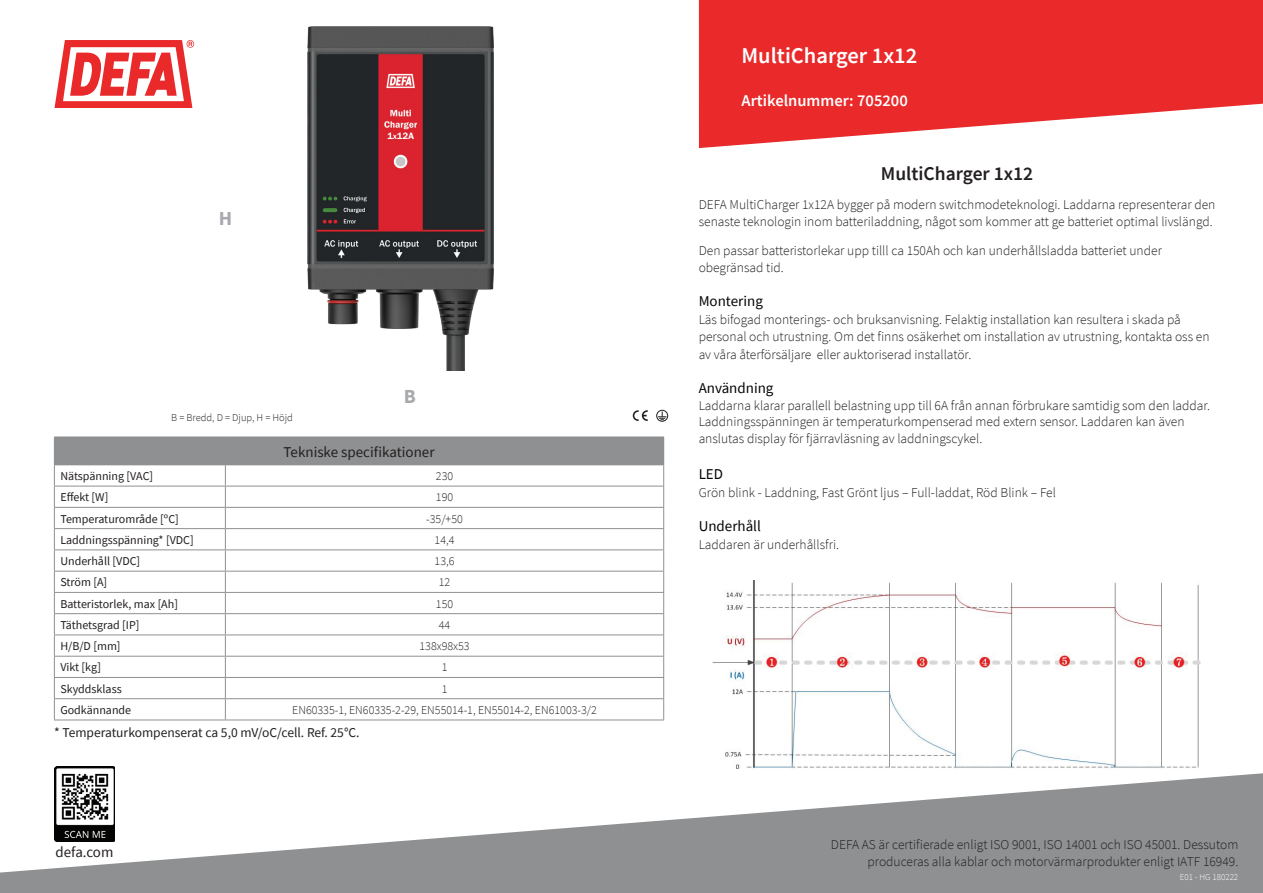
<style>
.page{position:relative;width:1263px;height:893px;background:#fff}
.page>*{position:absolute;margin:0;border:0;box-sizing:border-box;transform-origin:0 0}
.t1{font:600 22.5px "Source Sans Pro";color:#fff}
.t2{font:700 19.95px "Source Sans Pro";color:#a8a9ad}
.t3{font:600 19.5px "Source Sans Pro";color:#231f20}
.t4{font:600 16.5px "Source Sans Pro";color:#fff}
.t5{font:15px "Source Sans Pro";color:#040503}
.t6{font:15px "Source Sans Pro";color:#231f20}
.t7{font:14.85px "Source Sans Pro";color:#231f20}
.t8{font:300 13.5px/16.5px "Source Sans Pro";color:#231f20}
.t9{font:13.5px "Source Sans Pro";color:#231f20}
.t10{font:12px "Source Sans Pro";color:#231f20}
.t11{font:300 12px "Source Sans Pro";color:#231f20}
.t12{font:300 10.5px "Source Sans Pro";color:#231f20}
.t13{font:300 9px "Source Sans Pro";color:#fff}
</style>
<div class="page">
<svg style="left:55px;top:40px;width:139px;height:68px"></svg>
<svg style="left:699px;top:0;width:564px;height:148px;background:#ec4849"></svg>
<svg style="left:0;top:771px;width:1263px;height:122px;fill:#8e9091"></svg>
<div style="left:54px;top:437px;width:610px;height:28px;background:#8e9091"></div>
<hr style="left:54px;top:486px;width:171px;height:1px;background:#8e9091">
<hr style="left:225px;top:486px;width:439px;height:1px;background:#8e9091">
<hr style="left:54px;top:507px;width:171px;height:1px;background:#8e9091">
<hr style="left:225px;top:507px;width:439px;height:1px;background:#8e9091">
<hr style="left:54px;top:528px;width:171px;height:1px;background:#8e9091">
<hr style="left:225px;top:528px;width:439px;height:1px;background:#8e9091">
<hr style="left:54px;top:549px;width:171px;height:1px;background:#8e9091">
<hr style="left:225px;top:549px;width:439px;height:1px;background:#8e9091">
<hr style="left:54px;top:571px;width:171px;height:1px;background:#8e9091">
<hr style="left:225px;top:571px;width:439px;height:1px;background:#8e9091">
<hr style="left:54px;top:592px;width:171px;height:1px;background:#8e9091">
<hr style="left:225px;top:592px;width:439px;height:1px;background:#8e9091">
<hr style="left:54px;top:613px;width:171px;height:1px;background:#8e9091">
<hr style="left:225px;top:613px;width:439px;height:1px;background:#8e9091">
<hr style="left:54px;top:635px;width:171px;height:1px;background:#8e9091">
<hr style="left:225px;top:635px;width:439px;height:1px;background:#8e9091">
<hr style="left:54px;top:656px;width:171px;height:1px;background:#8e9091">
<hr style="left:225px;top:656px;width:439px;height:1px;background:#8e9091">
<hr style="left:54px;top:677px;width:171px;height:1px;background:#8e9091">
<hr style="left:225px;top:677px;width:439px;height:1px;background:#8e9091">
<hr style="left:54px;top:698px;width:171px;height:1px;background:#8e9091">
<hr style="left:225px;top:698px;width:439px;height:1px;background:#8e9091">
<svg style="left:225px;top:465px;width:1px;height:255px"></svg>
<hr style="left:54px;top:720px;width:171px;height:1px;background:#8e9091">
<hr style="left:225px;top:720px;width:439px;height:1px;background:#8e9091">
<svg style="left:54px;top:465px;width:1px;height:255px"></svg>
<svg style="left:663px;top:465px;width:1px;height:255px"></svg>
<img style="left:55px;top:767px;width:60px;height:75px">
<img style="left:712px;top:580px;width:489px;height:189px">
<img style="left:307px;top:27px;width:186px;height:344px">
<svg style="left:633px;top:410px;width:15px;height:11px"></svg>
<div style="left:657px;top:410px;width:11px;height:11px;border:1px solid #231f20;border-radius:50%"></div>
<svg style="left:658px;top:411px;width:8px;height:9px"></svg>
<h2 class="t2" style="left:219px;top:205px;width:15px">H</h2>
<p class="t12" style="left:171px;top:411px;width:123px">B = Bredd, D = Djup, H = Höjd</p>
<h2 class="t2" style="left:404px;top:382px;width:14px">B</h2>
<p class="t6" style="left:284px;top:442px;width:152px">Tekniske specifikationer</p>
<p class="t10" style="left:60px;top:468px;width:94px">Nätspänning [VAC]</p>
<p class="t11" style="left:436px;top:469px;width:19px">230</p>
<p class="t10" style="left:60px;top:490px;width:49px">Effekt [W]</p>
<p class="t11" style="left:436px;top:490px;width:19px">190</p>
<p class="t10" style="left:60px;top:511px;width:120px">Temperaturområde [ºC]</p>
<p class="t11" style="left:426px;top:511px;width:38px">-35/+50</p>
<p class="t10" style="left:60px;top:532px;width:135px">Laddningsspänning* [VDC]</p>
<p class="t11" style="left:435px;top:532px;width:21px">14,4</p>
<p class="t10" style="left:60px;top:553px;width:81px">Underhåll [VDC]</p>
<p class="t11" style="left:435px;top:554px;width:21px">13,6</p>
<p class="t10" style="left:60px;top:575px;width:48px">Ström [A]</p>
<p class="t11" style="left:439px;top:575px;width:13px">12</p>
<p class="t10" style="left:60px;top:596px;width:119px">Batteristorlek, max [Ah]</p>
<p class="t11" style="left:436px;top:596px;width:19px">150</p>
<p class="t10" style="left:60px;top:617px;width:81px">Täthetsgrad [IP]</p>
<p class="t11" style="left:439px;top:617px;width:13px">44</p>
<p class="t10" style="left:60px;top:638px;width:62px">H/B/D [mm]</p>
<p class="t11" style="left:419px;top:639px;width:52px">138x98x53</p>
<p class="t10" style="left:60px;top:660px;width:42px">Vikt [kg]</p>
<p class="t11" style="left:442px;top:660px;width:7px">1</p>
<p class="t10" style="left:60px;top:681px;width:63px">Skyddsklass</p>
<p class="t11" style="left:442px;top:681px;width:7px">1</p>
<p class="t10" style="left:60px;top:702px;width:72px">Godkännande</p>
<p class="t11" style="left:292px;top:702px;width:306px">EN60335-1, EN60335-2-29, EN55014-1, EN55014-2, EN61003-3/2</p>
<p class="t9" style="left:54px;top:723px;width:307px">* Temperaturkompenserat ca 5,0 mV/oC/cell. Ref. 25°C.</p>
<p class="t7" style="left:56px;top:842px;width:59px">defa.com</p>
<h1 class="t1" style="left:741px;top:41px;width:177px">MultiCharger 1x12</h1>
<p class="t4" style="left:741px;top:89px;width:168px">Artikelnummer: 705200</p>
<h3 class="t3" style="left:881px;top:161px;width:154px">MultiCharger 1x12</h3>
<p class="t8" style="left:699px;top:197px;width:518px">DEFA MultiCharger 1x12A bygger på modern switchmodeteknologi. Laddarna representerar den senaste teknologin inom batteriladdning, något som kommer att ge batteriet optimal livslängd.</p>
<p class="t8" style="left:699px;top:242px;width:465px">Den passar batteristorlekar upp tilll ca 150Ah och kan underhållsladda batteriet under obegränsad tid.</p>
<p class="t5" style="left:699px;top:291px;width:66px">Montering</p>
<p class="t8" style="left:699px;top:311px;width:512px">Läs bifogad monterings- och bruksanvisning. Felaktig installation kan resultera i skada på personal och utrustning. Om det finns osäkerhet om installation av utrustning, kontakta oss en</p>
<p class="t8" style="left:699px;top:346px;width:274px">av våra återförsäljare eller auktoriserad installatör.</p>
<p class="t5" style="left:699px;top:378px;width:76px">Användning</p>
<p class="t8" style="left:699px;top:397px;width:513px">Laddarna klarar parallell belastning upp till 6A från annan förbrukare samtidig som den laddar.<br>Laddningsspänningen är temperaturkompenserad med extern sensor. Laddaren kan även anslutas display för fjärravläsning av laddningscykel.</p>
<p class="t5" style="left:699px;top:464px;width:26px">LED</p>
<p class="t8" style="left:699px;top:484px;width:359px">Grön blink - Laddning, Fast Grönt ljus – Full-laddat, Röd Blink – Fel</p>
<p class="t5" style="left:699px;top:516px;width:64px">Underhåll</p>
<p class="t8" style="left:699px;top:536px;width:142px">Laddaren är underhållsfri.</p>
<p class="t8" style="left:831px;top:836px;width:409px;text-align:right">DEFA AS är certifierade enligt ISO 9001, ISO 14001 och ISO 45001. Dessutom produceras alla kablar och motorvärmarprodukter enligt IATF 16949.</p>
<p class="t13" style="left:1180px;top:871px;width:60px">E01 - HG 180222</p>
</div>
